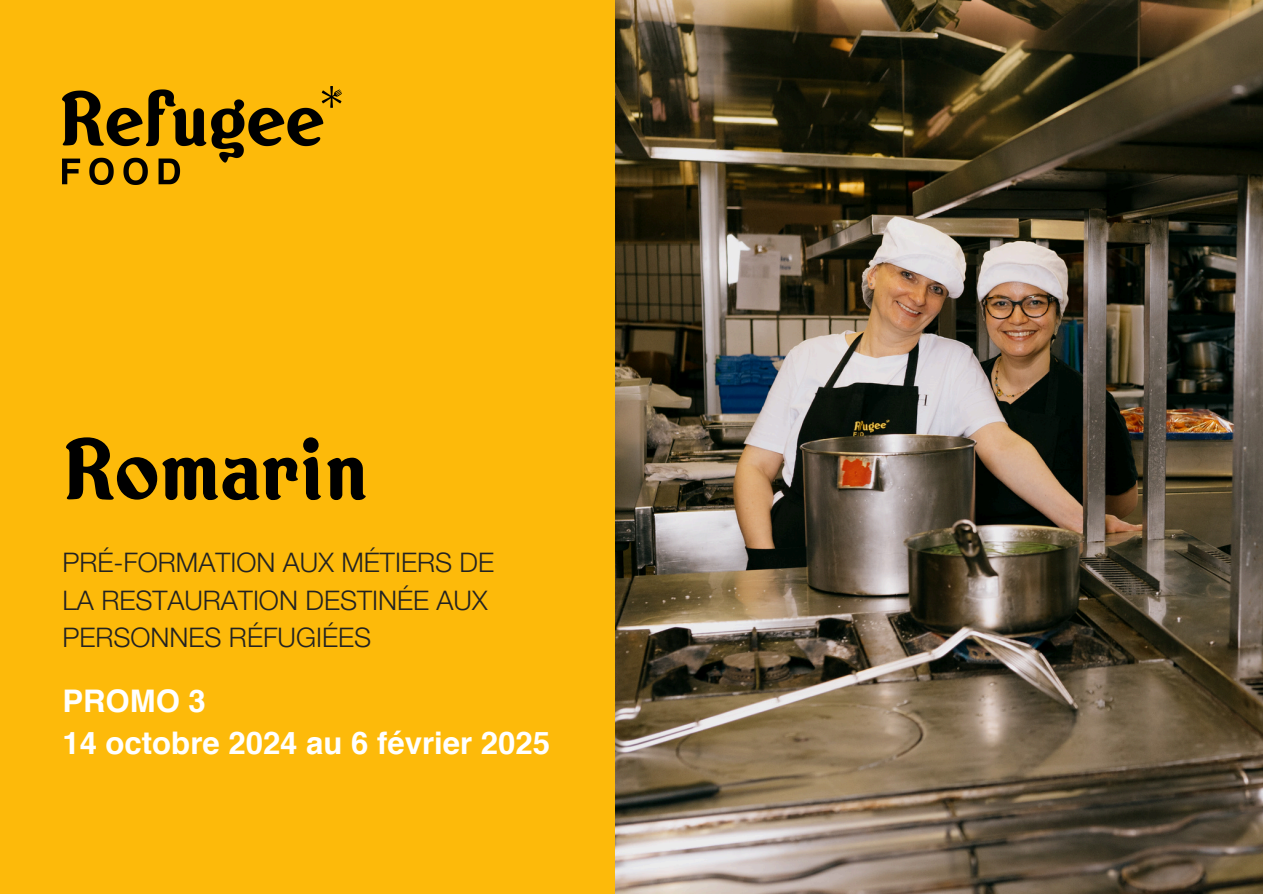
<style>
.page{position:relative;width:1263px;height:894px;background:#fff}
.page>*{position:absolute;margin:0;border:0;box-sizing:border-box;transform-origin:0 0}
.t1{font:80.4px "Norton";color:#000}
.t2{font:700 31.2px/42.8px "Helvetica";color:#fff}
.t3{font:300 27px/37.2px "Helvetica Neue LT Std";color:#222}
</style>
<div class="page">
<div style="left:0;top:0;width:1263px;height:893px;background:#fdba0a"></div>
<img style="left:62px;top:86px;width:279px;height:98px">
<img style="left:616px;top:0;width:646px;height:893px">
<p class="t1" style="left:62px;top:414px;width:307px">Romarin</p>
<p class="t3" style="left:62px;top:548px;width:433px">PRÉ-FORMATION AUX MÉTIERS DE<br>LA RESTAURATION DESTINÉE AUX<br>PERSONNES RÉFUGIÉES</p>
<h1 class="t2" style="left:62px;top:681px;width:489px">PROMO 3<br>14 octobre 2024 au 6 février 2025</h1>
</div>
